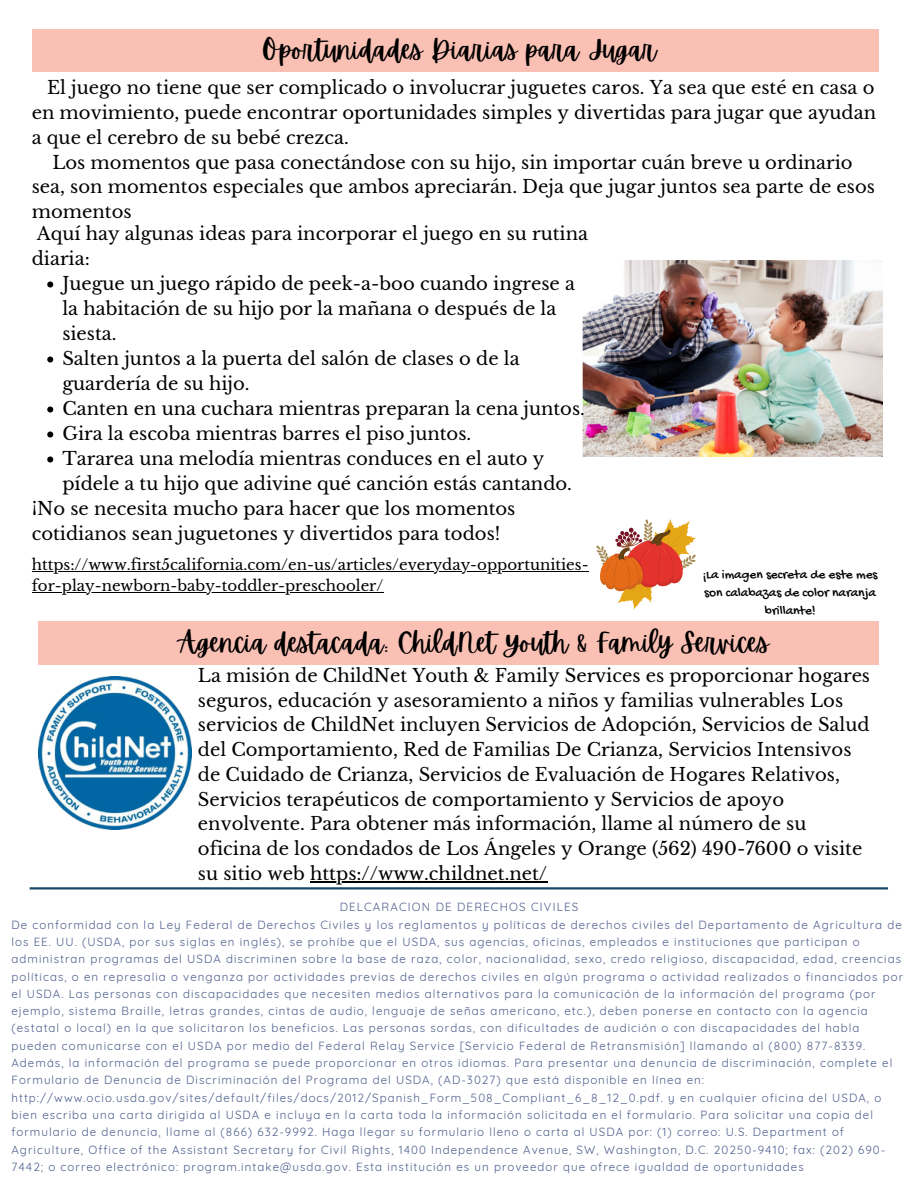
<style>
.page{position:relative;width:918px;height:1188px;background:#fff}
.page>*{position:absolute;margin:0;border:0;box-sizing:border-box;transform-origin:0 0}
.t1{font:27px "Apricots";color:#000}
.t2{font:18px/24.8px "Libre Baskerville";color:#000}
.t3{font:15px/20.5px "Libre Baskerville";color:#000}
.t4{font:13.5px/18px "Gochi Hand";color:#000;text-align:center}
.t5{font:11.55px/17.4px "Quicksand";letter-spacing:.09em;color:#4e5e8d}
</style>
<div class="page">
<img style="left:39px;top:677px;width:153px;height:153px">
<div style="left:39px;top:621px;width:840px;height:44px;background:#fac0b4"></div>
<hr style="left:30px;top:887px;width:858px;height:3px;background:#164964">
<div style="left:32px;top:29px;width:847px;height:43px;background:#fac0b4"></div>
<img style="left:583px;top:261px;width:299px;height:196px">
<svg style="left:596px;top:519px;width:100px;height:91px"></svg>
<hr style="left:310px;top:881px;width:237px;height:1px;background:#000">
<svg style="left:47px;top:282px;width:6px;height:6px"></svg>
<svg style="left:47px;top:357px;width:6px;height:6px"></svg>
<svg style="left:47px;top:407px;width:6px;height:6px"></svg>
<svg style="left:47px;top:432px;width:6px;height:6px"></svg>
<svg style="left:47px;top:457px;width:6px;height:6px"></svg>
<hr style="left:32px;top:571px;width:557px;height:1px;background:#000">
<hr style="left:32px;top:592px;width:351px;height:1px;background:#000">
<h1 class="t1" style="left:262px;top:34px;width:396px">Oportunidades Diarias para Jugar</h1>
<h2 class="t2" style="left:32px;top:76px;width:846px;text-align:justify;text-indent:15px">El juego no tiene que ser complicado o involucrar juguetes caros. Ya sea que esté en casa o en movimiento, puede encontrar oportunidades simples y divertidas para jugar que ayudan a que el cerebro de su bebé crezca.</h2>
<h2 class="t2" style="left:32px;top:150px;width:845px;text-indent:21px">Los momentos que pasa conectándose con su hijo, sin importar cuán breve u ordinario sea, son momentos especiales que ambos apreciarán. Deja que jugar juntos sea parte de esos momentos</h2>
<h2 class="t2" style="left:32px;top:221px;width:558px">Aquí hay algunas ideas para incorporar el juego en su rutina diaria:</h2>
<p class="t2" style="left:62px;top:271px;width:524px">Juegue un juego rápido de peek-a-boo cuando ingrese a la habitación de su hijo por la mañana o después de la siesta.<br>Salten juntos a la puerta del salón de clases o de la guardería de su hijo.<br>Canten en una cuchara mientras preparan la cena juntos.<br>Gira la escoba mientras barres el piso juntos.<br>Tararea una melodía mientras conduces en el auto y pídele a tu hijo que adivine qué canción estás cantando.</p>
<h2 class="t2" style="left:32px;top:496px;width:485px">¡No se necesita mucho para hacer que los momentos cotidianos sean juguetones y divertidos para todos!</h2>
<p class="t3" style="left:32px;top:554px;width:558px">https://www.first5california.com/en-us/articles/everyday-opportunities&shy;for-play-newborn-baby-toddler-preschooler/</p>
<p class="t4" style="left:703px;top:567px;width:176px">¡La imagen secreta de este mes son calabazas de color naranja brillante!</p>
<h1 class="t1" style="left:179px;top:626px;width:592px">Agencia destacada: ChildNet Youth &amp; Family Services</h1>
<p class="t2" style="left:198px;top:663px;width:674px">La misión de ChildNet Youth &amp; Family Services es proporcionar hogares seguros, educación y asesoramiento a niños y familias vulnerables Los servicios de ChildNet incluyen Servicios de Adopción, Servicios de Salud del Comportamiento, Red de Familias De Crianza, Servicios Intensivos de Cuidado de Crianza, Servicios de Evaluación de Hogares Relativos, Servicios terapéuticos de comportamiento y Servicios de apoyo envolvente. Para obtener más información, llame al número de su oficina de los condados de Los Ángeles y Orange (562) 490-7600 o visite su sitio web https://www.childnet.net/</p>
<p class="t5" style="left:11px;top:898px;width:893px;text-indent:328px">DELCARACION DE DERECHOS CIVILES<br>De conformidad con la Ley Federal de Derechos Civiles y los reglamentos y políticas de derechos civiles del Departamento de Agricultura de los EE. UU. (USDA, por sus siglas en inglés), se prohíbe que el USDA, sus agencias, oficinas, empleados e instituciones que participan o administran programas del USDA discriminen sobre la base de raza, color, nacionalidad, sexo, credo religioso, discapacidad, edad, creencias políticas, o en represalia o venganza por actividades previas de derechos civiles en algún programa o actividad realizados o financiados por el USDA. Las personas con discapacidades que necesiten medios alternativos para la comunicación de la información del programa (por ejemplo, sistema Braille, letras grandes, cintas de audio, lenguaje de señas americano, etc.), deben ponerse en contacto con la agencia (estatal o local) en la que solicitaron los beneficios. Las personas sordas, con dificultades de audición o con discapacidades del habla pueden comunicarse con el USDA por medio del Federal Relay Service [Servicio Federal de Retransmisión] llamando al (800) 877-8339.<br>Además, la información del programa se puede proporcionar en otros idiomas. Para presentar una denuncia de discriminación, complete el Formulario de Denuncia de Discriminación del Programa del USDA, (AD-3027) que está disponible en línea en: http://www.ocio.usda.gov/sites/default/files/docs/2012/Spanish_Form_508_Compliant_6_8_12_0.pdf. y en cualquier oficina del USDA, o bien escriba una carta dirigida al USDA e incluya en la carta toda la información solicitada en el formulario. Para solicitar una copia del formulario de denuncia, llame al (866) 632-9992. Haga llegar su formulario lleno o carta al USDA por: (1) correo: U.S. Department of Agriculture, Office of the Assistant Secretary for Civil Rights, 1400 Independence Avenue, SW, Washington, D.C. 20250-9410; fax: (202) 690- 7442; o correo electrónico: program.intake@usda.gov. Esta institución es un proveedor que ofrece igualdad de oportunidades</p>
</div>
